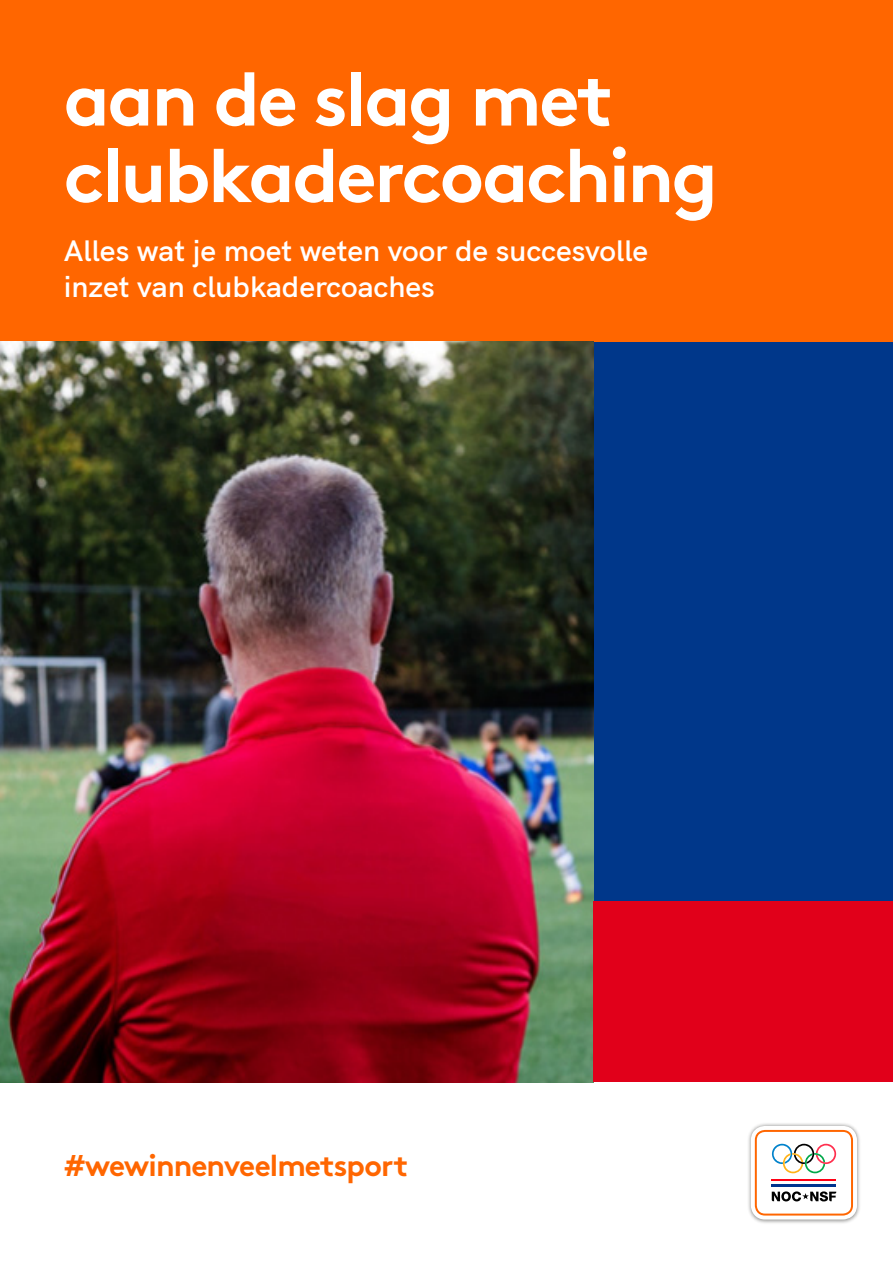
<style>
.page{position:relative;width:893px;height:1263px;background:#fff}
.page>*{position:absolute;margin:0;border:0;box-sizing:border-box;transform-origin:0 0}
.t1{font:700 75px/76.5px "Brown";letter-spacing:-.03em;color:#fff}
.t2{font:600 30px/36px "HK Grotesk";color:#fff}
.t3{font:700 30px "Brown";letter-spacing:-.03em;color:#f60}
</style>
<div class="page">
<div style="left:593px;top:341px;width:300px;height:741px;background:#00378a"></div>
<div style="left:0;top:0;width:893px;height:341px;background:#f60"></div>
<img style="left:0;top:341px;width:593px;height:742px">
<img style="left:748px;top:1123px;width:112px;height:100px">
<svg style="left:751px;top:1126px;width:106px;height:93px"></svg>
<div style="left:593px;top:901px;width:300px;height:181px;background:#e1001a"></div>
<h1 class="t1" style="left:64px;top:53px;width:656px">aan de slag met clubkadercoaching</h1>
<p class="t2" style="left:64px;top:229px;width:586px">Alles wat je moet weten voor de succesvolle inzet van clubkadercoaches</p>
<p class="t3" style="left:64px;top:1141px;width:346px">#wewinnenveelmetsport</p>
</div>
